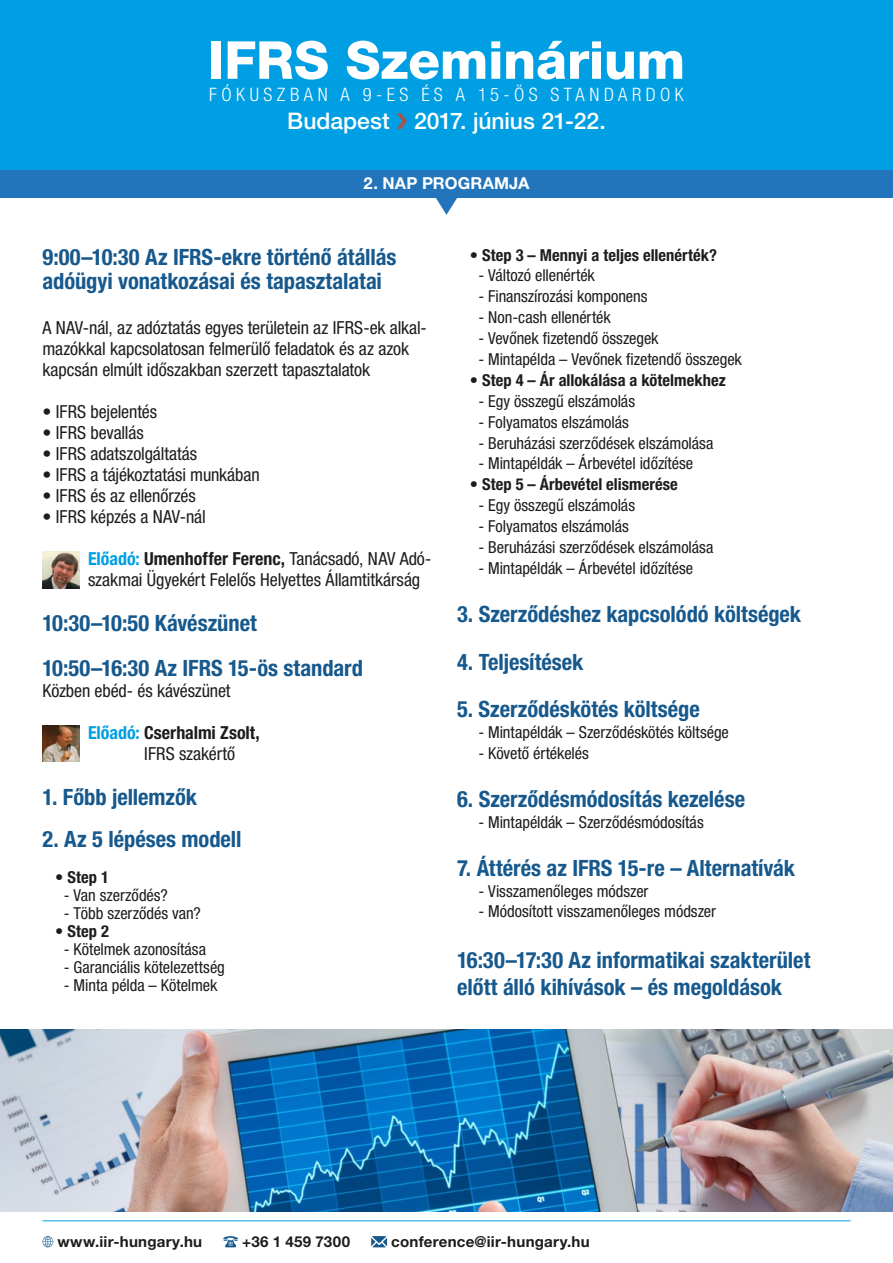
<style>
.page{position:relative;width:893px;height:1263px;background:#fff}
.page>*{position:absolute;margin:0;border:0;box-sizing:border-box;transform-origin:0 0}
.t1{font:800 52.35px "Helvetica Neue LT Pro";letter-spacing:-.005em;color:#fff}
.t2{font:500 22.95px "Helvetica Neue LT Pro";color:#fff}
.t3{font:700 condensed 22.5px/24px "Helvetica Neue LT Pro";color:#17598d}
.t4{font:300 condensed 18.6px "Helvetica Neue LT Pro";letter-spacing:.24em;color:#fff}
.t5{font:condensed 18px/21px "Helvetica Neue LT Pro";letter-spacing:-.005em;color:#1d1d1b}
.t6{font:700 condensed 18px/21px "Helvetica Neue LT Pro";color:#1d1d1b}
.t7{font:condensed 16.5px "Helvetica Neue LT Pro";letter-spacing:-.005em;color:#1d1d1b}
.t8{font:700 condensed 16.5px "Helvetica Neue LT Pro";letter-spacing:.005em;color:#1d1d1b}
.t9{font:700 16.5px "Helvetica Neue LT Pro";letter-spacing:.005em;color:#fff}
.t10{font:700 15.15px "Helvetica Neue LT Pro";letter-spacing:.015em;color:#1d1d1b}
.s1{color:#a5544e}
.s2{font-weight:700;color:#009fe3}
.s3{font-weight:700}
.s4{color:#009fe3}
.s5{font-weight:400}
</style>
<div class="page">
<div style="left:0;top:0;width:893px;height:170px;background:#009fe3"></div>
<img style="left:43px;top:551px;width:37px;height:37px">
<img style="left:43px;top:725px;width:37px;height:37px">
<div style="left:0;top:170px;width:893px;height:27px;background:#2375bb"></div>
<svg style="left:435px;top:197px;width:23px;height:18px"></svg>
<svg style="left:43px;top:1236px;width:10px;height:11px"></svg>
<svg style="left:223px;top:1236px;width:15px;height:11px"></svg>
<svg style="left:371px;top:1236px;width:16px;height:11px"></svg>
<hr style="left:43px;top:1220px;width:807px;height:1px;background:#009fe3">
<img style="left:0;top:1029px;width:893px;height:183px">
<h1 class="t1" style="left:208px;top:29px;width:479px">IFRS Szeminárium</h1>
<p class="t4" style="left:209px;top:84px;width:476px">FÓKUSZBAN A 9-ES ÉS A 15-ÖS STANDARDOK</p>
<h2 class="t2" style="left:287px;top:107px;width:320px">Budapest <span class="s1">❯</span> 2017. június 21-22.</h2>
<p class="t9" style="left:364px;top:173px;width:167px">2. NAP PROGRAMJA</p>
<h3 class="t3" style="left:43px;top:245px;width:355px">9:00–10:30 Az IFRS-ekre történő átállás adóügyi vonatkozásai és tapasztalatai</h3>
<p class="t5" style="left:43px;top:317px;width:386px">A NAV-nál, az adóztatás egyes területein az IFRS-ek alkal&shy;mazókkal kapcsolatosan felmerülő feladatok és az azok kapcsán elmúlt időszakban szerzett tapasztalatok</p>
<p class="t5" style="left:43px;top:401px;width:116px">• IFRS bejelentés</p>
<p class="t5" style="left:43px;top:422px;width:103px">• IFRS bevallás</p>
<p class="t5" style="left:43px;top:443px;width:156px">• IFRS adatszolgáltatás</p>
<p class="t5" style="left:43px;top:464px;width:219px">• IFRS a tájékoztatási munkában</p>
<p class="t5" style="left:43px;top:485px;width:155px">• IFRS és az ellenőrzés</p>
<p class="t5" style="left:43px;top:506px;width:165px">• IFRS képzés a NAV-nál</p>
<p class="t5" style="left:88px;top:548px;width:345px"><span class="s2">Előadó:</span> <span class="s3">Umenhoffer Ferenc,</span> Tanácsadó, NAV Adó&shy;szakmai Ügyekért Felelős Helyettes Államtitkárság</p>
<h3 class="t3" style="left:43px;top:600px;width:322px;line-height:45px">10:30–10:50 Kávészünet<br>10:50–16:30 Az IFRS 15-ös standard</h3>
<p class="t5" style="left:43px;top:680px;width:190px">Közben ebéd- és kávészünet</p>
<p class="t6" style="left:144px;top:722px;width:117px;text-indent:-56px"><span class="s4">Előadó:</span> Cserhalmi Zsolt,<br><span class="s5">IFRS szakértő</span></p>
<h3 class="t3" style="left:43px;top:785px;width:156px">1. Főbb jellemzők</h3>
<h3 class="t3" style="left:43px;top:827px;width:201px">2. Az 5 lépéses modell</h3>
<p class="t8" style="left:55px;top:867px;width:55px">• Step 1</p>
<p class="t7" style="left:64px;top:885px;width:106px">- Van szerződés?</p>
<p class="t7" style="left:64px;top:903px;width:139px">- Több szerződés van?</p>
<p class="t8" style="left:55px;top:921px;width:55px">• Step 2</p>
<p class="t7" style="left:64px;top:939px;width:144px">- Kötelmek azonosítása</p>
<p class="t7" style="left:64px;top:957px;width:163px">- Garanciális kötelezettség</p>
<p class="t7" style="left:64px;top:975px;width:155px">- Minta példa – Kötelmek</p>
<p class="t8" style="left:470px;top:245px;width:249px">• Step 3 – Mennyi a teljes ellenérték?</p>
<p class="t7" style="left:478px;top:266px;width:118px">- Változó ellenérték</p>
<p class="t7" style="left:478px;top:287px;width:171px">- Finanszírozási komponens</p>
<p class="t7" style="left:478px;top:308px;width:134px">- Non-cash ellenérték</p>
<p class="t7" style="left:478px;top:329px;width:182px">- Vevőnek fizetendő összegek</p>
<p class="t7" style="left:478px;top:350px;width:265px">- Mintapélda – Vevőnek fizetendő összegek</p>
<p class="t8" style="left:470px;top:370px;width:257px">• Step 4 – Ár allokálása a kötelmekhez</p>
<p class="t7" style="left:478px;top:391px;width:158px">- Egy összegű elszámolás</p>
<p class="t7" style="left:478px;top:412px;width:152px">- Folyamatos elszámolás</p>
<p class="t7" style="left:478px;top:433px;width:236px">- Beruházási szerződések elszámolása</p>
<p class="t7" style="left:478px;top:454px;width:216px">- Mintapéldák – Árbevétel időzítése</p>
<p class="t8" style="left:470px;top:474px;width:210px">• Step 5 – Árbevétel elismerése</p>
<p class="t7" style="left:478px;top:496px;width:158px">- Egy összegű elszámolás</p>
<p class="t7" style="left:478px;top:517px;width:152px">- Folyamatos elszámolás</p>
<p class="t7" style="left:478px;top:538px;width:236px">- Beruházási szerződések elszámolása</p>
<p class="t7" style="left:478px;top:559px;width:216px">- Mintapéldák – Árbevétel időzítése</p>
<h3 class="t3" style="left:457px;top:601px;width:346px">3. Szerződéshez kapcsolódó költségek</h3>
<h3 class="t3" style="left:457px;top:649px;width:128px">4. Teljesítések</h3>
<h3 class="t3" style="left:457px;top:697px;width:244px">5. Szerződéskötés költsége</h3>
<p class="t7" style="left:478px;top:723px;width:252px">- Mintapéldák – Szerződéskötés költsége</p>
<p class="t7" style="left:478px;top:744px;width:112px">- Követő értékelés</p>
<h3 class="t3" style="left:457px;top:787px;width:289px">6. Szerződésmódosítás kezelése</h3>
<p class="t7" style="left:478px;top:812px;width:227px">- Mintapéldák – Szerződésmódosítás</p>
<h3 class="t3" style="left:457px;top:855px;width:340px">7. Áttérés az IFRS 15-re – Alternatívák</h3>
<p class="t7" style="left:478px;top:881px;width:172px">- Visszamenőleges módszer</p>
<p class="t7" style="left:478px;top:902px;width:239px">- Módosított visszamenőleges módszer</p>
<h3 class="t3" style="left:457px;top:946px;width:355px;line-height:26.8px">16:30–17:30 Az informatikai szakterület előtt álló kihívások – és megoldások</h3>
<p class="t10" style="left:57px;top:1232px;width:146px">www.iir-hungary.hu</p>
<p class="t10" style="left:242px;top:1232px;width:109px">+36 1 459 7300</p>
<p class="t10" style="left:391px;top:1232px;width:200px">conference@iir-hungary.hu</p>
</div>
